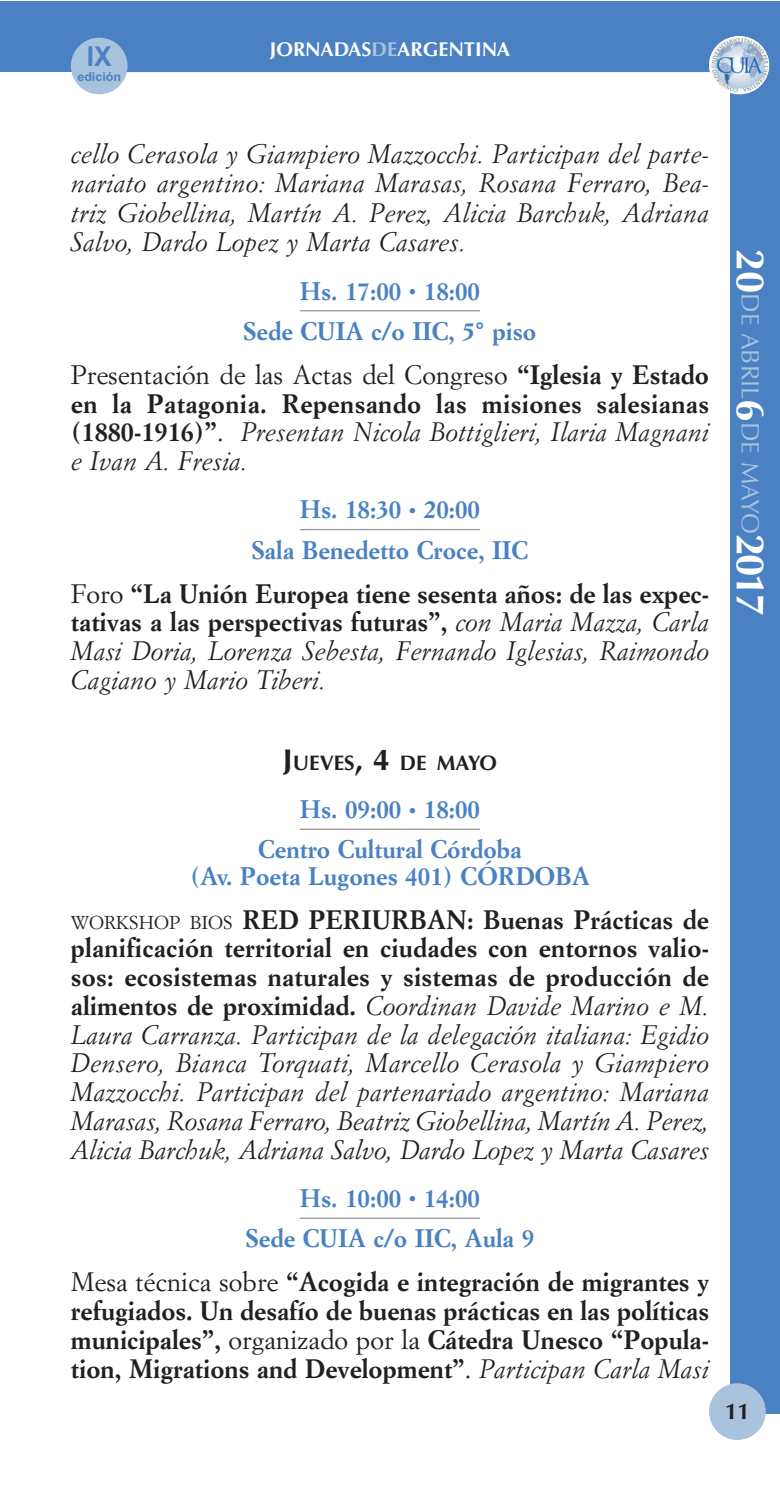
<style>
.page{position:relative;width:780px;height:1489px;background:#fff}
.page>*{position:absolute;margin:0;border:0;box-sizing:border-box;transform-origin:0 0}
.t1{font:700 27.5px "Arial";color:#4a81c2;scale:.95 1}
.t2{font:italic 26.25px/28.8px "Simoncini Garamond";color:#231f20;text-align:justify}
.t3{font:700 26.25px/28.8px "Simoncini Garamond";color:#231f20;text-align:justify}
.t4{font:700 25px/40.5px "Simoncini Garamond";color:#4a81c2;text-align:center}
.t5{font:25px "Optima";color:#a9c3df}
.t6{font:700 22.5px "Optima";color:#231f20}
.t7{font:700 21px "Optima";color:#231f20}
.t8{font:700 20px "Optima";color:#fff}
.t9{font:700 12.5px "Arial";color:#4a81c2}
.s1{color:#a9c3df}
.s2{font-size:15px}
.s3{font-weight:400}
.s4{font-weight:400;font-style:italic}
.s5{font-style:normal}
.s6{font-weight:700;font-style:normal}
.s7{font-weight:700;font-size:40px;color:#fff}
.s8{font-size:30px}
.s9{font-style:normal;font-size:18.25px}
</style>
<div class="page">
<hr style="left:300px;top:310px;width:180px;height:1px;background:#939598">
<hr style="left:300px;top:529px;width:180px;height:1px;background:#939598">
<hr style="left:300px;top:828px;width:180px;height:1px;background:#939598">
<hr style="left:300px;top:1217px;width:180px;height:1px;background:#939598">
<div style="left:730px;top:72px;width:50px;height:1342px;background:#4a81c2"></div>
<div style="left:0;top:1px;width:780px;height:71px;background:#4a81c2"></div>
<div style="left:709px;top:36px;width:60px;height:58px;background:#fff;border-radius:50%"></div>
<img style="left:709px;top:36px;width:60px;height:56px;border-radius:50%">
<div style="left:709px;top:1383px;width:56px;height:56px;background:#a9c3df;border-radius:50%"></div>
<div style="left:71px;top:38px;width:56px;height:56px;background:#a9c3df;border-radius:50%"></div>
<p class="t1" style="left:87px;top:47px;width:27px">IX</p>
<p class="t9" style="left:77px;top:72px;width:45px">edición</p>
<p class="t8" style="left:270px;top:41px;width:242px">JORNADAS<span class="s1">DE</span>ARGENTINA</p>
<p class="t2" style="left:71px;top:141px;width:639px;line-height:29.5px">cello Cerasola y Giampiero Mazzocchi. Participan del parte&shy;nariato argentino: Mariana Marasas, Rosana Ferraro, Bea&shy;triz Giobellina, Martín A. Perez, Alicia Barchuk, Adriana Salvo, Dardo Lopez y Marta Casares.</p>
<p class="t4" style="left:243px;top:272px;width:294px">Hs. 17:00 <span class="s2">•</span> 18:00<br>Sede CUIA c/o IIC, 5° piso</p>
<p class="t3" style="left:71px;top:362px;width:639px"><span class="s3">Presentación de las Actas del Congreso</span> “Iglesia y Estado en la Patagonia. Repensando las misiones salesianas (1880-1916)”<span class="s3">.</span> <span class="s4">Presentan Nicola Bottiglieri, Ilaria Magnani e Ivan A. Fresia.</span></p>
<p class="t4" style="left:252px;top:491px;width:278px">Hs. 18:30 <span class="s2">•</span> 20:00<br>Sala Benedetto Croce, IIC</p>
<p class="t2" style="left:71px;top:581px;width:639px"><span class="s5">Foro</span> <span class="s6">“La Unión Europea tiene sesenta años: de las expec&shy;tativas a las perspectivas futuras”,</span> con Maria Mazza, Carla Masi Doria, Lorenza Sebesta, Fernando Iglesias, Raimondo Cagiano y Mario Tiberi.</p>
<p class="t5" style="left:760px;top:249px;width:369px;rotate:90deg"><span class="s7">20</span>DE ABRIL<span class="s7">6</span>DE MAYO<span class="s7">2017</span></p>
<p class="t7" style="left:283px;top:754px;width:216px"><span class="s8">J</span>UEVES<span class="s8">, 4</span> DE MAYO</p>
<p class="t4" style="left:258px;top:791px;width:265px">Hs. 09:00 <span class="s2">•</span> 18:00<br>Centro Cultural Córdoba</p>
<p class="t4" style="left:190px;top:857px;width:401px">(Av. Poeta Lugones 401) CÓRDOBA</p>
<p class="t2" style="left:71px;top:906px;width:639px"><span class="s9">WORKSHOP BIOS</span> <span class="s6">RED PERIURBAN: Buenas Prácticas de planificación territorial en ciudades con entornos valio&shy;sos: ecosistemas naturales y sistemas de producción de alimentos de proximidad.</span> Coordinan Davide Marino e M.<br>Laura Carranza. Participan de la delegación italiana: Egidio Densero, Bianca Torquati, Marcello Cerasola y Giampiero Mazzocchi. Participan del partenariado argentino: Mariana Marasas, Rosana Ferraro, Beatriz Giobellina, Martín A. Perez, Alicia Barchuk, Adriana Salvo, Dardo Lopez y Marta Casares</p>
<p class="t4" style="left:246px;top:1179px;width:290px">Hs. 10:00 <span class="s2">•</span> 14:00<br>Sede CUIA c/o IIC, Aula 9</p>
<p class="t3" style="left:71px;top:1269px;width:639px"><span class="s3">Mesa técnica sobre</span> “Acogida e integración de migrantes y refugiados. Un desafío de buenas prácticas en las políticas municipales”, <span class="s3">organizado por la</span> Cátedra Unesco “Popula&shy;tion, Migrations and Development”<span class="s3">.</span> <span class="s4">Participan Carla Masi</span></p>
<p class="t6" style="left:725px;top:1401px;width:27px">11</p>
</div>
